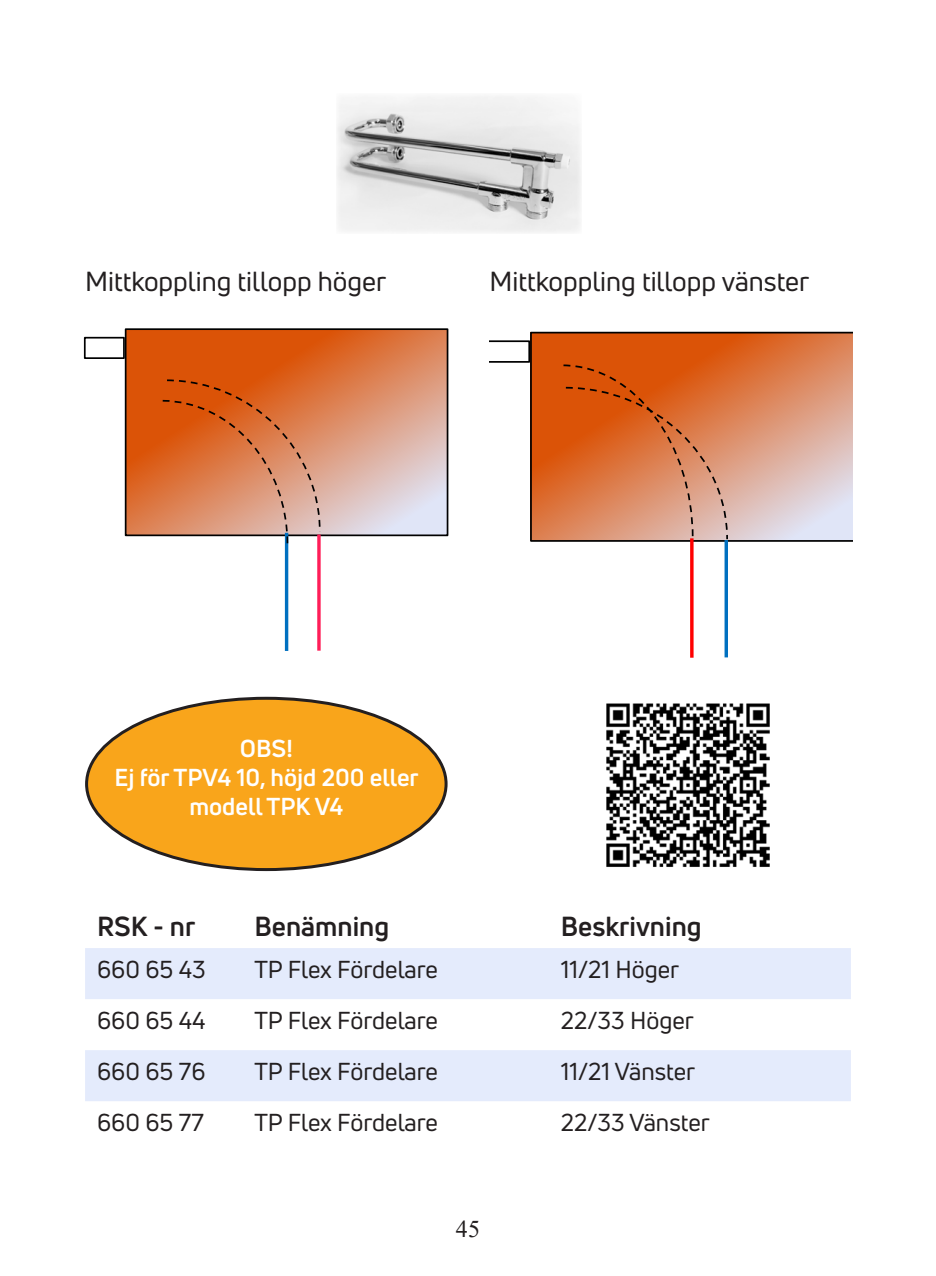
<style>
.page{position:relative;width:936px;height:1276px;background:#fff}
.page>*{position:absolute;margin:0;border:0;box-sizing:border-box;transform-origin:0 0}
.t1{font:27px "Uni Neue";color:#231f20}
.t2{font:700 27px "Uni Neue";color:#231f20}
.t3{font:24px "Uni Neue";color:#231f20}
.t4{font:700 24px/28.8px "Uni Neue";color:#fff;text-align:center}
.t5{font:24px "Times New Roman";color:#231f20}
</style>
<div class="page">
<svg style="left:85px;top:948px;width:765px;height:153px;fill:#e4ebfc"></svg>
<img style="left:606px;top:703px;width:164px;height:164px">
<svg style="left:128px;top:331px;width:317px;height:202px;background:#dc8960"></svg>
<div style="left:125px;top:328px;width:323px;height:208px;border:2px solid #000"></div>
<div style="left:84px;top:337px;width:41px;height:22px;background:#fff;border:2px solid #000"></div>
<hr style="left:285px;top:533px;width:3px;height:118px;background:#0070c0">
<hr style="left:317px;top:534px;width:3px;height:116px;background:#ff1e58">
<svg style="left:161px;top:378px;width:160px;height:167px;background:#d78054"></svg>
<svg style="left:530px;top:332px;width:322px;height:210px;background:#d58965"></svg>
<svg style="left:489px;top:340px;width:41px;height:23px"></svg>
<hr style="left:690px;top:538px;width:3px;height:120px;background:#f00">
<svg style="left:724px;top:541px;width:4px;height:116px"></svg>
<svg style="left:561px;top:363px;width:167px;height:178px;background:#d67543"></svg>
<div style="left:87px;top:698px;width:359px;height:171px;background:#f9a51b;border-radius:50%"></div>
<img style="left:337px;top:96px;width:244px;height:137px">
<p class="t1" style="left:85px;top:264px;width:303px">Mittkoppling tillopp höger</p>
<p class="t1" style="left:489px;top:265px;width:321px">Mittkoppling tillopp vänster</p>
<p class="t4" style="left:114px;top:734px;width:306px">OBS!<br>Ej för TPV4 10, höjd 200 eller</p>
<p class="t4" style="left:189px;top:791px;width:155px">modell TPK V4</p>
<p class="t2" style="left:97px;top:909px;width:100px">RSK - nr</p>
<p class="t2" style="left:254px;top:909px;width:136px">Benämning</p>
<p class="t2" style="left:561px;top:909px;width:142px">Beskrivning</p>
<p class="t3" style="left:97px;top:954px;width:110px">660 65 43</p>
<p class="t3" style="left:254px;top:954px;width:185px">TP Flex Fördelare</p>
<p class="t3" style="left:561px;top:954px;width:120px">11/21 Höger</p>
<p class="t3" style="left:97px;top:1005px;width:110px">660 65 44</p>
<p class="t3" style="left:254px;top:1005px;width:185px">TP Flex Fördelare</p>
<p class="t3" style="left:561px;top:1005px;width:134px">22/33 Höger</p>
<p class="t3" style="left:97px;top:1056px;width:110px">660 65 76</p>
<p class="t3" style="left:254px;top:1056px;width:185px">TP Flex Fördelare</p>
<p class="t3" style="left:561px;top:1056px;width:136px">11/21 Vänster</p>
<p class="t3" style="left:97px;top:1107px;width:108px">660 65 77</p>
<p class="t3" style="left:254px;top:1107px;width:185px">TP Flex Fördelare</p>
<p class="t3" style="left:561px;top:1107px;width:150px">22/33 Vänster</p>
<p class="t5" style="left:456px;top:1212px;width:25px">45</p>
</div>
